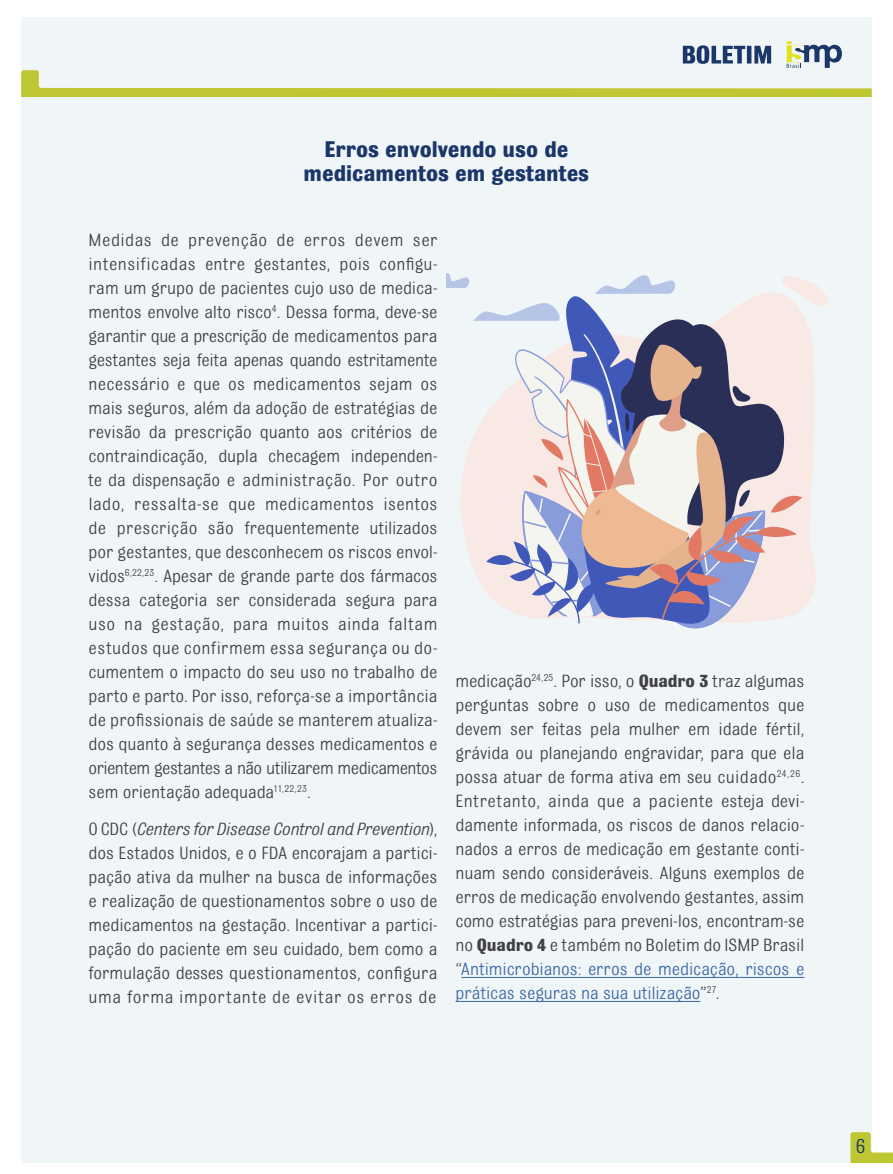
<style>
.page{position:relative;width:893px;height:1174px;background:#fff}
.page>*{position:absolute;margin:0;border:0;box-sizing:border-box;transform-origin:0 0}
.t1{font:700 24px/24px "Bulldog";color:#1b3668;text-align:center}
.t2{font:21.6px "Bulldog";color:#1b3668}
.t3{font:18.75px/24px "Bulldog";letter-spacing:-.005em;color:#414042;text-align:justify}
.s1{font-style:italic}
.s2{font-weight:700}
.s3{color:#3a68a5}
</style>
<div class="page">
<div style="left:21px;top:18px;width:851px;height:1145px;background:#f0f5f8"></div>
<svg style="left:21px;top:41px;width:851px;height:56px"></svg>
<svg style="left:850px;top:1132px;width:43px;height:31px"></svg>
<hr style="left:461px;top:977px;width:343px;height:1px;background:#3a68a5">
<hr style="left:455px;top:1001px;width:245px;height:1px;background:#3a68a5">
<svg style="left:446px;top:273px;width:382px;height:356px"></svg>
<p class="t1" style="left:304px;top:137px;width:287px">Erros envolvendo uso de medicamentos em gestantes</p>
<p class="t3" style="left:89px;top:228px;width:350px">Medidas de prevenção de erros devem ser intensificadas entre gestantes, pois configu&shy;ram um grupo de pacientes cujo uso de medica&shy;mentos envolve alto risco<sup>4</sup>. Dessa forma, deve-se garantir que a prescrição de medicamentos para gestantes seja feita apenas quando estritamente necessário e que os medicamentos sejam os mais seguros, além da adoção de estratégias de revisão da prescrição quanto aos critérios de contraindicação, dupla checagem independen&shy;te da dispensação e administração. Por outro lado, ressalta-se que medicamentos isentos de prescrição são frequentemente utilizados por gestantes, que desconhecem os riscos envol&shy;vidos<sup>6,22,23</sup>. Apesar de grande parte dos fármacos dessa categoria ser considerada segura para uso na gestação, para muitos ainda faltam estudos que confirmem essa segurança ou do&shy;cumentem o impacto do seu uso no trabalho de parto e parto. Por isso, reforça-se a importância de profissionais de saúde se manterem atualiza&shy;dos quanto à segurança desses medicamentos e orientem gestantes a não utilizarem medicamentos sem orientação adequada<sup>11,22,23</sup>.</p>
<p class="t3" style="left:89px;top:816px;width:350px">O CDC (<span class="s1">Centers for Disease Control and Prevention</span>), dos Estados Unidos, e o FDA encorajam a partici&shy;pação ativa da mulher na busca de informações e realização de questionamentos sobre o uso de medicamentos na gestação. Incentivar a partici&shy;pação do paciente em seu cuidado, bem como a formulação desses questionamentos, configura uma forma importante de evitar os erros de</p>
<p class="t3" style="left:455px;top:669px;width:350px">medicação<sup>24,25</sup>. Por isso, o <span class="s2">Quadro 3</span> traz algumas perguntas sobre o uso de medicamentos que devem ser feitas pela mulher em idade fértil, grávida ou planejando engravidar, para que ela possa atuar de forma ativa em seu cuidado<sup>24,26</sup>.<br>Entretanto, ainda que a paciente esteja devi&shy;damente informada, os riscos de danos relacio&shy;nados a erros de medicação em gestante conti&shy;nuam sendo consideráveis. Alguns exemplos de erros de medicação envolvendo gestantes, assim como estratégias para preveni-los, encontram-se no <span class="s2">Quadro 4</span> e também no Boletim do ISMP Brasil “<span class="s3">Antimicrobianos: erros de medicação, riscos e práticas seguras na sua utilização</span>”<sup>27</sup>.</p>
<p class="t2" style="left:856px;top:1135px;width:11px">6</p>
</div>
